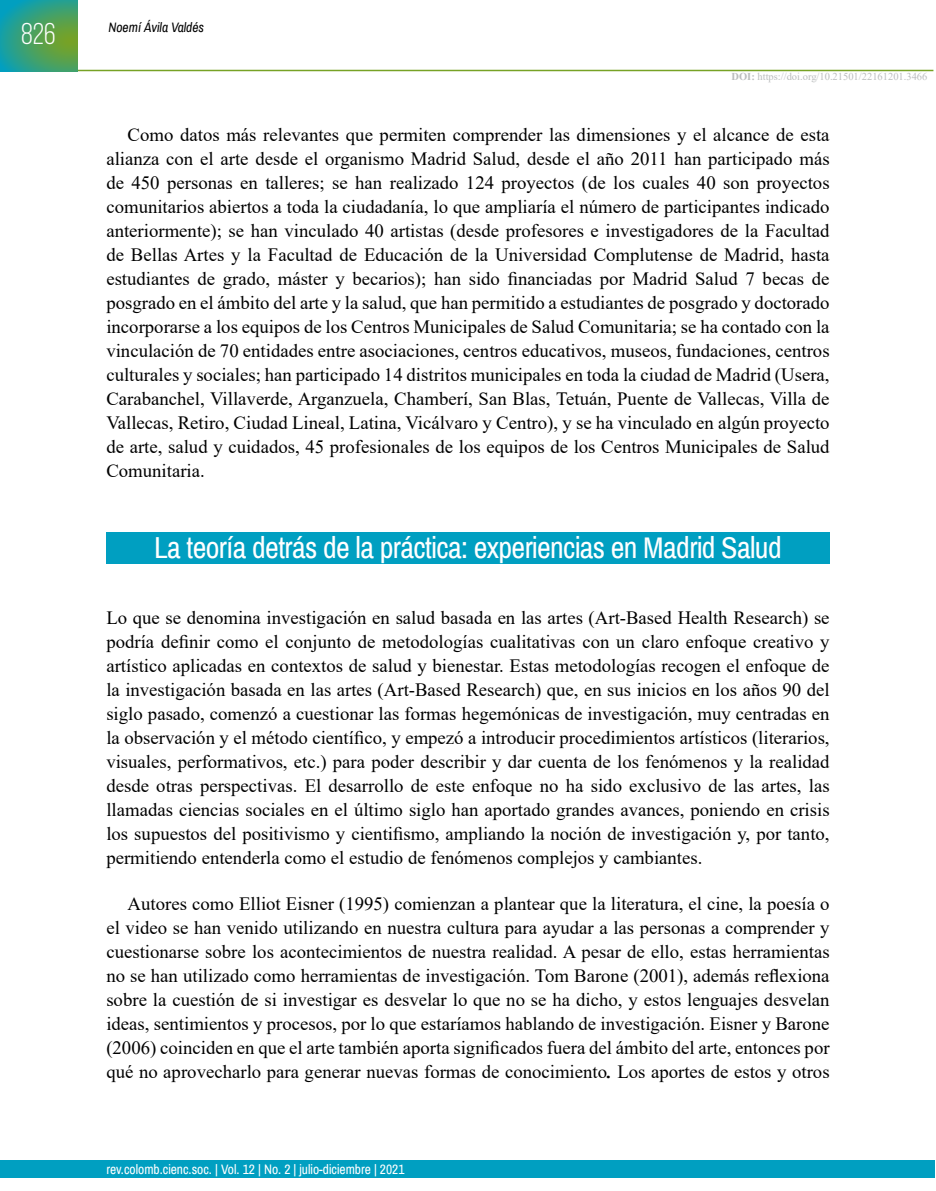
<style>
.page{position:relative;width:936px;height:1191px;background:#fff}
.page>*{position:absolute;margin:0;border:0;box-sizing:border-box;transform-origin:0 0}
.segundo_titulo{font:30px "Archivo Narrow";letter-spacing:-.02em;color:#fff}
.t1{font:30px "Bebas Neue";color:#fff}
.TEXTO_NORMAL{font:18.75px/24px "Times New Roman";color:#000;text-align:justify}
.TEXTO_NORMAL_sin_apa{font:18.75px/24px "Times New Roman";color:#000;text-align:justify}
.t2{font:13.5px "Archivo Narrow";color:#fff}
.t3{font:italic 13.5px "Archivo Narrow";color:#000}
.t4{font:10.5px "Times New Roman";color:#bbbdbe}
.s1{font-weight:700}
.s2{font-weight:700;font-style:italic}
</style>
<div class="page">
<div style="left:0;top:1160px;width:934px;height:18px;background:#009fc1"></div>
<hr style="left:77px;top:70px;width:856px;height:1px;background:#77a225">
<svg style="left:0;top:0;width:78px;height:71px;background:#3ca071"></svg>
<div style="left:106px;top:532px;width:723px;height:31px;background:#009fc1"></div>
<h1 class="t1" style="left:21px;top:18px;width:36px">826</h1>
<p class="t3" style="left:108px;top:19px;width:97px">Noemí Ávila Valdés</p>
<p class="t4" style="left:731px;top:69px;width:197px"><span class="s1">DOI:</span> https://doi.org/10.21501/22161201.3466</p>
<p class="TEXTO_NORMAL" style="left:106px;top:122px;width:724px;text-indent:21px">Como datos más relevantes que permiten comprender las dimensiones y el alcance de esta alianza con el arte desde el organismo Madrid Salud, desde el año 2011 han participado más de 450 personas en talleres; se han realizado 124 proyectos (de los cuales 40 son proyectos comunitarios abiertos a toda la ciudadanía, lo que ampliaría el número de participantes indicado anteriormente); se han vinculado 40 artistas (desde profesores e investigadores de la Facultad de Bellas Artes y la Facultad de Educación de la Universidad Complutense de Madrid, hasta estudiantes de grado, máster y becarios); han sido financiadas por Madrid Salud 7 becas de posgrado en el ámbito del arte y la salud, que han permitido a estudiantes de posgrado y doctorado incorporarse a los equipos de los Centros Municipales de Salud Comunitaria; se ha contado con la vinculación de 70 entidades entre asociaciones, centros educativos, museos, fundaciones, centros culturales y sociales; han participado 14 distritos municipales en toda la ciudad de Madrid (Usera, Carabanchel, Villaverde, Arganzuela, Chamberí, San Blas, Tetuán, Puente de Vallecas, Villa de Vallecas, Retiro, Ciudad Lineal, Latina, Vicálvaro y Centro), y se ha vinculado en algún proyecto de arte, salud y cuidados, 45 profesionales de los equipos de los Centros Municipales de Salud Comunitaria.</p>
<p class="segundo_titulo" style="left:154px;top:529px;width:629px">La teoría detrás de la práctica: experiencias en Madrid Salud</p>
<p class="TEXTO_NORMAL_sin_apa" style="left:106px;top:605px;width:724px">Lo que se denomina investigación en salud basada en las artes (Art-Based Health Research) se podría definir como el conjunto de metodologías cualitativas con un claro enfoque creativo y artístico aplicadas en contextos de salud y bienestar. Estas metodologías recogen el enfoque de la investigación basada en las artes (Art-Based Research) que, en sus inicios en los años 90 del siglo pasado, comenzó a cuestionar las formas hegemónicas de investigación, muy centradas en la observación y el método científico, y empezó a introducir procedimientos artísticos (literarios, visuales, performativos, etc.) para poder describir y dar cuenta de los fenómenos y la realidad desde otras perspectivas. El desarrollo de este enfoque no ha sido exclusivo de las artes, las llamadas ciencias sociales en el último siglo han aportado grandes avances, poniendo en crisis los supuestos del positivismo y cientifismo, ampliando la noción de investigación y, por tanto, permitiendo entenderla como el estudio de fenómenos complejos y cambiantes.</p>
<p class="TEXTO_NORMAL" style="left:106px;top:890px;width:724px;text-indent:21px">Autores como Elliot Eisner (1995) comienzan a plantear que la literatura, el cine, la poesía o el video se han venido utilizando en nuestra cultura para ayudar a las personas a comprender y cuestionarse sobre los acontecimientos de nuestra realidad. A pesar de ello, estas herramientas no se han utilizado como herramientas de investigación. Tom Barone (2001), además reflexiona sobre la cuestión de si investigar es desvelar lo que no se ha dicho, y estos lenguajes desvelan ideas, sentimientos y procesos, por lo que estaríamos hablando de investigación. Eisner y Barone (2006) coinciden en que el arte también aporta significados fuera del ámbito del arte, entonces por qué no aprovecharlo para generar nuevas formas de conocimiento<span class="s2">.</span> Los aportes de estos y otros</p>
<p class="t2" style="left:106px;top:1160px;width:300px">rev.colomb.cienc.soc. | Vol. 12 | No. 2 | julio-diciembre | 2021</p>
</div>
